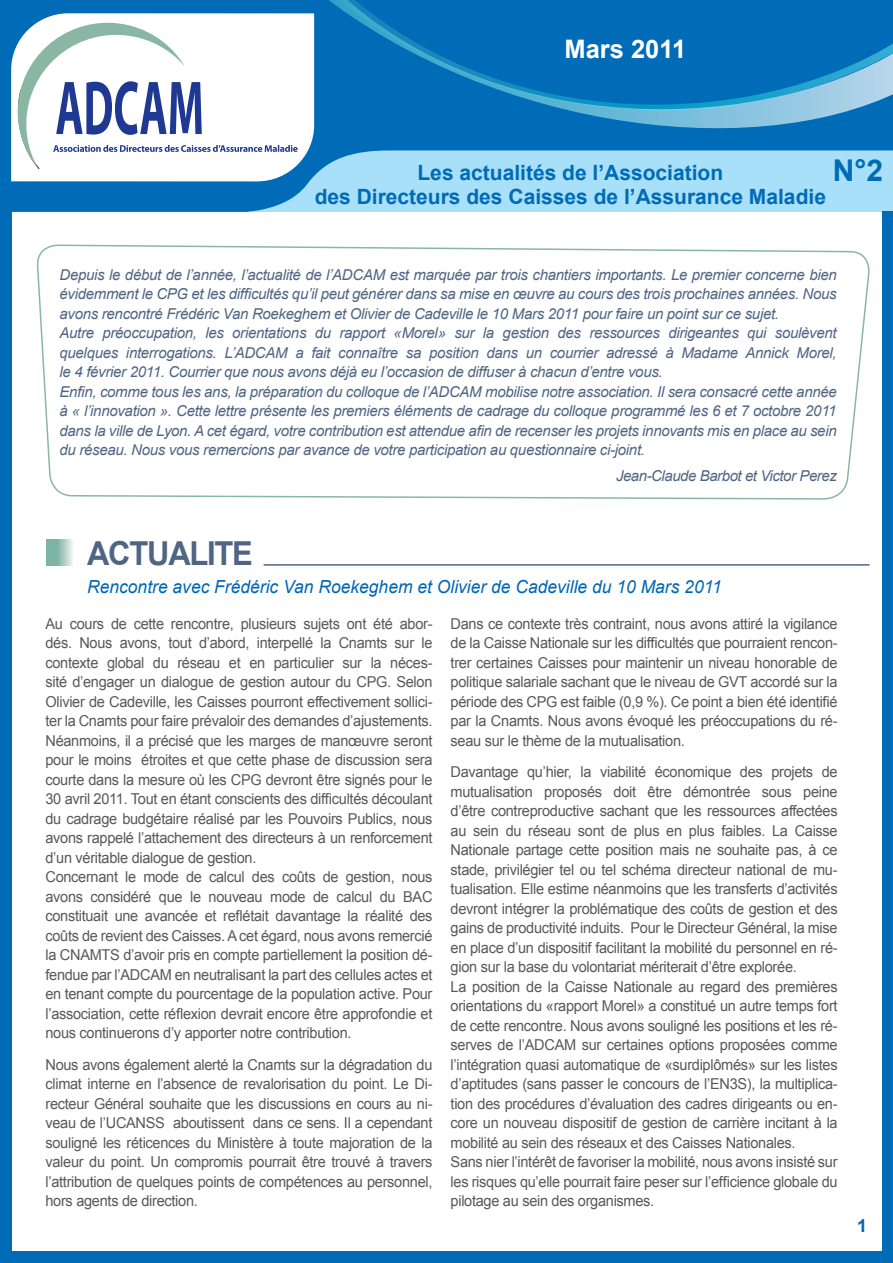
<style>
.page{position:relative;width:893px;height:1263px;background:#fff}
.page>*{position:absolute;margin:0;border:0;box-sizing:border-box;transform-origin:0 0}
.t1{font:700 33px "Arial";letter-spacing:-.04em;color:#506583;scale:.94 1}
.t2{font:700 30px "Arial";color:#006bb6}
.t3{font:700 25.5px "Arial";color:#fff}
.t4{font:700 21px "Arial";color:#006bb6}
.t5{font:italic 18px "Arial";color:#0166b3}
.t6{font:700 18px "Arial";color:#0166b3}
.t7{font:15px/19.5px "Arial";letter-spacing:-.02em;color:#57585a;text-align:justify}
.t8{font:italic 15px/19.5px "Arial";letter-spacing:-.02em;color:#506583;text-align:justify}
</style>
<div class="page">
<svg style="left:0;top:0;width:893px;height:212px;fill:#a8dff9"></svg>
<div style="left:882px;top:212px;width:11px;height:1051px;background:#006bb6"></div>
<svg style="left:36px;top:244px;width:834px;height:256px"></svg>
<svg style="left:302px;top:0;width:591px;height:130px"></svg>
<div style="left:0;top:207px;width:11px;height:1056px;background:#006bb6"></div>
<div style="left:6px;top:1252px;width:887px;height:11px;background:#006bb6"></div>
<hr style="left:264px;top:564px;width:606px;height:2px;background:#506583">
<svg style="left:11px;top:13px;width:303px;height:168px"></svg>
<svg style="left:13px;top:14px;width:285px;height:155px"></svg>
<svg style="left:47px;top:539px;width:26px;height:27px"></svg>
<p class="t3" style="left:564px;top:33px;width:123px">Mars 2011</p>
<p class="t4" style="left:417px;top:159px;width:307px">Les actualités de l’Association</p>
<p class="t4" style="left:315px;top:183px;width:513px">des Directeurs des Caisses de l’Assurance Maladie</p>
<p class="t2" style="left:833px;top:151px;width:52px">N°2</p>
<p class="t8" style="left:60px;top:265px;width:779px">Depuis le début de l’année, l’actualité de l’ADCAM est marquée par trois chantiers importants. Le premier concerne bien évidemment le CPG et les difficultés qu’il peut générer dans sa mise en œuvre au cours des trois prochaines années. Nous avons rencontré Frédéric Van Roekeghem et Olivier de Cadeville le 10 Mars 2011 pour faire un point sur ce sujet.</p>
<p class="t8" style="left:60px;top:324px;width:779px">Autre préoccupation, les orientations du rapport «Morel» sur la gestion des ressources dirigeantes qui soulèvent quelques interrogations. L’ADCAM a fait connaître sa position dans un courrier adressé à Madame Annick Morel, le 4 février 2011. Courrier que nous avons déjà eu l’occasion de diffuser à chacun d’entre vous.</p>
<p class="t8" style="left:60px;top:382px;width:779px">Enfin, comme tous les ans, la préparation du colloque de l’ADCAM mobilise notre association. Il sera consacré cette année à « l’innovation ». Cette lettre présente les premiers éléments de cadrage du colloque programmé les 6 et 7 octobre 2011 dans la ville de Lyon. A cet égard, votre contribution est attendue afin de recenser les projets innovants mis en place au sein du réseau. Nous vous remercions par avance de votre participation au questionnaire ci-joint.</p>
<p class="t8" style="left:616px;top:466px;width:222px">Jean-Claude Barbot et Victor Perez</p>
<p class="t1" style="left:87px;top:532px;width:178px">ACTUALITE</p>
<p class="t5" style="left:87px;top:575px;width:636px">Rencontre avec Frédéric Van Roekeghem et Olivier de Cadeville du 10 Mars 2011</p>
<p class="t7" style="left:45px;top:614px;width:389px">Au cours de cette rencontre, plusieurs sujets ont été abor&shy;dés. Nous avons, tout d’abord, interpellé la Cnamts sur le contexte global du réseau et en particulier sur la néces&shy;sité d’engager un dialogue de gestion autour du CPG. Selon Olivier de Cadeville, les Caisses pourront effectivement sollici&shy;ter la Cnamts pour faire prévaloir des demandes d’ajustements.<br>Néanmoins, il a précisé que les marges de manœuvre seront pour le moins étroites et que cette phase de discussion sera courte dans la mesure où les CPG devront être signés pour le 30 avril 2011. Tout en étant conscients des difficultés découlant du cadrage budgétaire réalisé par les Pouvoirs Publics, nous avons rappelé l’attachement des directeurs à un renforcement d’un véritable dialogue de gestion.</p>
<p class="t7" style="left:45px;top:867px;width:389px">Concernant le mode de calcul des coûts de gestion, nous avons considéré que le nouveau mode de calcul du BAC constituait une avancée et reflétait davantage la réalité des coûts de revient des Caisses. A cet égard, nous avons remercié la CNAMTS d’avoir pris en compte partiellement la position dé&shy;fendue par l’ADCAM en neutralisant la part des cellules actes et en tenant compte du pourcentage de la population active. Pour l’association, cette réflexion devrait encore être approfondie et nous continuerons d’y apporter notre contribution.</p>
<p class="t7" style="left:45px;top:1055px;width:389px">Nous avons également alerté la Cnamts sur la dégradation du climat interne en l’absence de revalorisation du point. Le Di&shy;recteur Général souhaite que les discussions en cours au ni&shy;veau de l’UCANSS aboutissent dans ce sens. Il a cependant souligné les réticences du Ministère à toute majoration de la valeur du point. Un compromis pourrait être trouvé à travers l’attribution de quelques points de compétences au personnel, hors agents de direction.</p>
<p class="t7" style="left:451px;top:614px;width:389px">Dans ce contexte très contraint, nous avons attiré la vigilance de la Caisse Nationale sur les difficultés que pourraient rencon&shy;trer certaines Caisses pour maintenir un niveau honorable de politique salariale sachant que le niveau de GVT accordé sur la période des CPG est faible (0,9 %). Ce point a bien été identifié par la Cnamts. Nous avons évoqué les préoccupations du ré&shy;seau sur le thème de la mutualisation.</p>
<p class="t7" style="left:451px;top:762px;width:389px">Davantage qu’hier, la viabilité économique des projets de mutualisation proposés doit être démontrée sous peine d’être contreproductive sachant que les ressources affectées au sein du réseau sont de plus en plus faibles. La Caisse Nationale partage cette position mais ne souhaite pas, à ce stade, privilégier tel ou tel schéma directeur national de mu&shy;tualisation. Elle estime néanmoins que les transferts d’activités devront intégrer la problématique des coûts de gestion et des gains de productivité induits. Pour le Directeur Général, la mise en place d’un dispositif facilitant la mobilité du personnel en ré&shy;gion sur la base du volontariat mériterait d’être explorée.</p>
<p class="t7" style="left:451px;top:977px;width:389px">La position de la Caisse Nationale au regard des premières orientations du «rapport Morel» a constitué un autre temps fort de cette rencontre. Nous avons souligné les positions et les ré&shy;serves de l’ADCAM sur certaines options proposées comme l’intégration quasi automatique de «surdiplômés» sur les listes d’aptitudes (sans passer le concours de l’EN3S), la multiplica&shy;tion des procédures d’évaluation des cadres dirigeants ou en&shy;core un nouveau dispositif de gestion de carrière incitant à la mobilité au sein des réseaux et des Caisses Nationales.</p>
<p class="t7" style="left:451px;top:1152px;width:388px">Sans nier l’intérêt de favoriser la mobilité, nous avons insisté sur les risques qu’elle pourrait faire peser sur l’efficience globale du pilotage au sein des organismes.</p>
<p class="t6" style="left:857px;top:1214px;width:12px">1</p>
</div>
